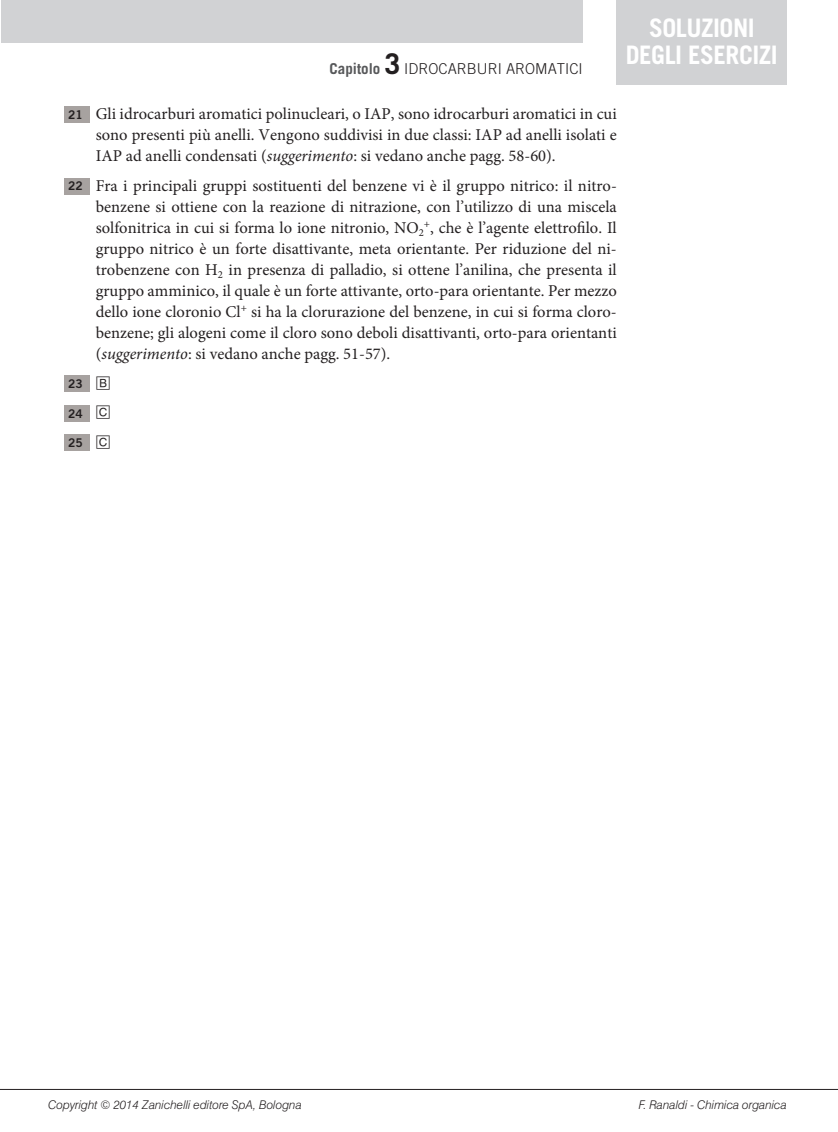
<style>
.page{position:relative;width:838px;height:1132px;background:#fff}
.page>*{position:absolute;margin:0;border:0;box-sizing:border-box;transform-origin:0 0}
.t1{font:700 25.5px/27px "Trade Gothic LT Std";letter-spacing:-.02em;color:#fff;text-align:center}
.t2{font:16.5px/21px "Minion Pro";color:#231f20;text-align:justify}
.t3{font:300 15px "Trade Gothic LT Std";color:#231f20}
.t4{font:italic 300 12px "Swiss 721 BT";color:#231f20}
.t5{font:12px "Trade Gothic LT Std Bd 2";color:#231f20}
.s1{font-weight:700;color:#57585a}
.s2{font-weight:700;font-size:28.5px}
.s3{font-family:"Trade Gothic LT Std Bd 2";font-size:12px}
.s4{font-style:italic}
.s5{font-family:"Zapf RM";font-size:16.5px}
</style>
<div class="page">
<div style="left:1px;top:0;width:582px;height:43px;background:#d1d2d4"></div>
<hr style="left:0;top:1088px;width:838px;height:1px;background:#231f20">
<div style="left:617px;top:0;width:170px;height:85px;background:#d1d2d4"></div>
<div style="left:64px;top:106px;width:25px;height:17px;background:#a7a2a0"></div>
<div style="left:64px;top:178px;width:25px;height:16px;background:#a7a2a0"></div>
<div style="left:64px;top:375px;width:25px;height:17px;background:#a7a2a0"></div>
<div style="left:64px;top:405px;width:25px;height:16px;background:#a7a2a0"></div>
<div style="left:64px;top:434px;width:25px;height:17px;background:#a7a2a0"></div>
<p class="t3" style="left:329px;top:59px;width:255px"><span class="s1">Capitolo</span> <span class="s2">3</span> IDROCARBURI AROMATICI</p>
<h1 class="t1" style="left:626px;top:14px;width:153px">SOLUZIONI<br>DEGLI ESERCIZI</h1>
<p class="t2" style="left:96px;top:104px;width:522px;text-indent:-28px"><span class="s3">21</span> Gli idrocarburi aromatici polinucleari, o IAP, sono idrocarburi aromatici in cui sono presenti più anelli. Vengono suddivisi in due classi: IAP ad anelli isolati e IAP ad anelli condensati (<span class="s4">suggerimento</span>: si vedano anche pagg. 58-60).</p>
<p class="t2" style="left:96px;top:175px;width:522px;text-indent:-28px"><span class="s3">22</span> Fra i principali gruppi sostituenti del benzene vi è il gruppo nitrico: il nitro&shy;benzene si ottiene con la reazione di nitrazione, con l’utilizzo di una miscela solfonitrica in cui si forma lo ione nitronio, NO<sub>2</sub><sup>+</sup>, che è l’agente elettrofilo. Il gruppo nitrico è un forte disattivante, meta orientante. Per riduzione del ni&shy;trobenzene con H<sub>2</sub> in presenza di palladio, si ottene l’anilina, che presenta il gruppo amminico, il quale è un forte attivante, orto-para orientante. Per mezzo dello ione cloronio Cl<sup>+</sup> si ha la clorurazione del benzene, in cui si forma cloro&shy;benzene; gli alogeni come il cloro sono deboli disattivanti, orto-para orientanti (<span class="s4">suggerimento</span>: si vedano anche pagg. 51-57).</p>
<p class="t5" style="left:68px;top:376px;width:44px">23 <span class="s5">b</span></p>
<p class="t5" style="left:68px;top:406px;width:44px">24 <span class="s5">c</span></p>
<p class="t5" style="left:68px;top:435px;width:44px">25 <span class="s5">c</span></p>
<p class="t4" style="left:48px;top:1097px;width:255px">Copyright © 2014 Zanichelli editore SpA, Bologna</p>
<p class="t4" style="left:639px;top:1097px;width:149px">F. Ranaldi - Chimica organica</p>
</div>
